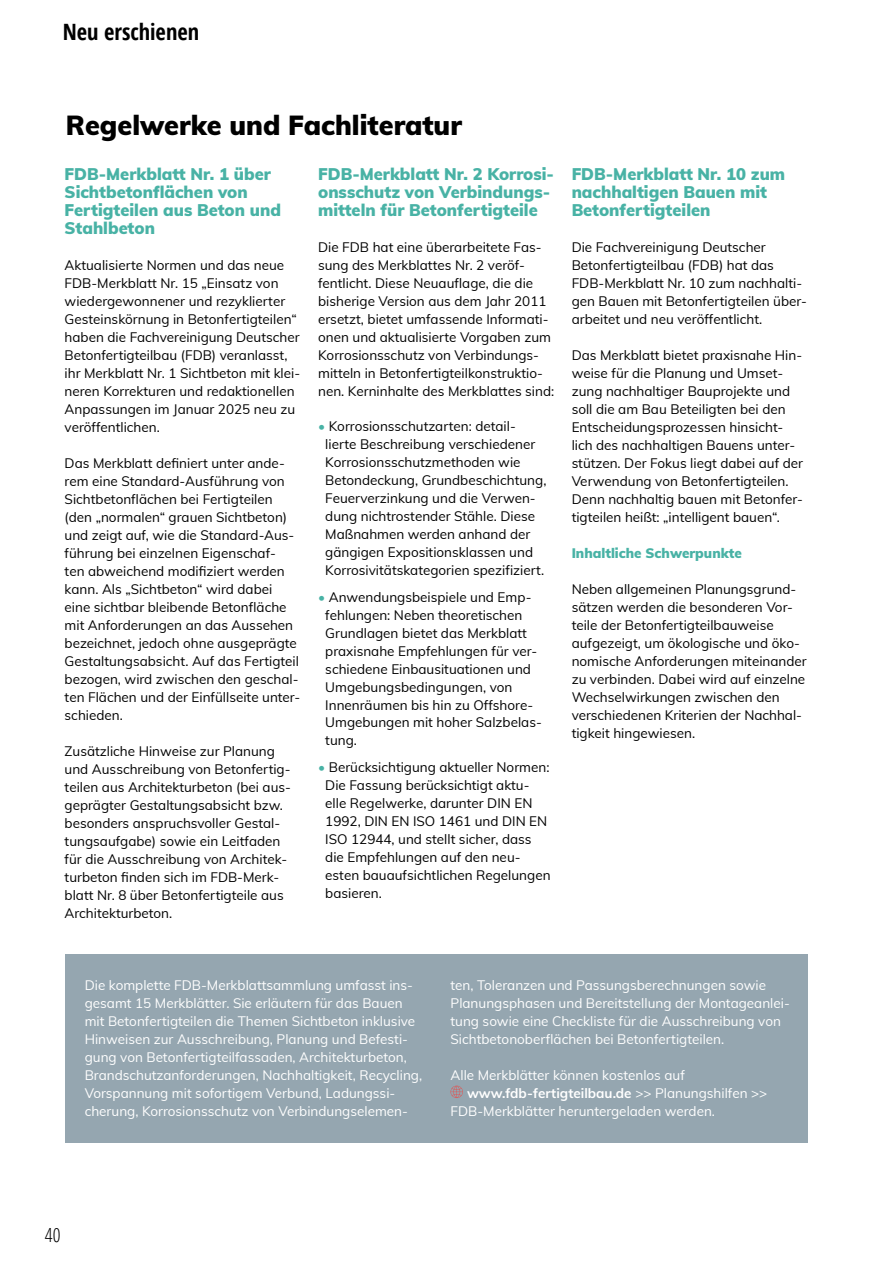
<style>
.page{position:relative;width:893px;height:1263px;background:#fff}
.page>*{position:absolute;margin:0;border:0;box-sizing:border-box;transform-origin:0 0}
.t1{font:900 27px "Muli";color:#000}
.t2{font:700 condensed 22.5px "Open Sans";color:#000}
.t3{font:300 condensed 19.5px "Open Sans";color:#000}
.t4{font:900 16.5px/18px "Muli";color:#48b2a5}
.t5{font:13.5px/18px "Muli";color:#000}
.t6{font:13.5px/18px "Muli";color:#fff}
.t7{font:700 13.5px "Muli";color:#fff}
.t8{font:900 13.5px "Muli";color:#48b2a5}
.s1{font-weight:900;color:#48b2a5}
.s2{font-weight:400}
</style>
<div class="page">
<div style="left:66px;top:954px;width:742px;height:189px;background:#95a6b0"></div>
<svg style="left:451px;top:1086px;width:12px;height:12px"></svg>
<h2 class="t2" style="left:63px;top:16px;width:138px">Neu erschienen</h2>
<h1 class="t1" style="left:66px;top:105px;width:398px">Regelwerke und Fachliteratur</h1>
<p class="t4" style="left:65px;top:164px;width:218px">FDB-Merkblatt Nr. 1 über<br>Sichtbetonflächen von<br>Fertigteilen aus Beton und<br>Stahlbeton</p>
<p class="t5" style="left:65px;top:255px;width:237px">Aktualisierte Normen und das neue FDB-Merkblatt Nr. 15 „Einsatz von wiedergewonnener und rezyklierter Gesteinskörnung in Betonfertigteilen“ haben die Fachvereinigung Deutscher Betonfertigteilbau (FDB) veranlasst, ihr Merkblatt Nr. 1 Sichtbeton mit klei&shy;neren Korrekturen und redaktionellen Anpassungen im Januar 2025 neu zu veröffentlichen.</p>
<p class="t5" style="left:65px;top:453px;width:237px">Das Merkblatt definiert unter ande&shy;rem eine Standard-Ausführung von Sichtbetonflächen bei Fertigteilen (den „normalen“ grauen Sichtbeton) und zeigt auf, wie die Standard-Aus&shy;führung bei einzelnen Eigenschaf-<br>ten abweichend modifiziert werden kann. Als „Sichtbeton“ wird dabei eine sichtbar bleibende Betonfläche mit Anforderungen an das Aussehen bezeichnet, jedoch ohne ausgeprägte Gestaltungsabsicht. Auf das Fertigteil bezogen, wird zwischen den geschal&shy;ten Flächen und der Einfüllseite unter&shy;schieden.</p>
<p class="t5" style="left:65px;top:741px;width:228px">Zusätzliche Hinweise zur Planung und Ausschreibung von Betonfertig&shy;teilen aus Architekturbeton (bei aus&shy;geprägter Gestaltungsabsicht bzw. besonders anspruchsvoller Gestal&shy;tungsaufgabe) sowie ein Leitfaden für die Ausschreibung von Architek&shy;turbeton finden sich im FDB-Merk&shy;blatt Nr. 8 über Betonfertigteile aus Architekturbeton.</p>
<p class="t4" style="left:318px;top:164px;width:237px">FDB-Merkblatt Nr. 2 Korrosi&shy;onsschutz von Verbindungs&shy;mitteln für Betonfertigteile</p>
<p class="t5" style="left:318px;top:237px;width:238px">Die FDB hat eine überarbeitete Fas&shy;sung des Merkblattes Nr. 2 veröf&shy;fentlicht. Diese Neuauflage, die die bisherige Version aus dem Jahr 2011 ersetzt, bietet umfassende Informati&shy;onen und aktualisierte Vorgaben zum Korrosionsschutz von Verbindungs&shy;mitteln in Betonfertigteilkonstruktio&shy;nen. Kerninhalte des Merkblattes sind:</p>
<p class="t5" style="left:325px;top:416px;width:223px;text-indent:-7px"><span class="s1">•</span> Korrosionsschutzarten: detail&shy;lierte Beschreibung verschiedener Korrosionsschutzmethoden wie Betondeckung, Grundbeschichtung, Feuerverzinkung und die Verwen&shy;dung nichtrostender Stähle. Diese Maßnahmen werden anhand der gängigen Expositionsklassen und Korrosivitätskategorien spezifiziert.</p>
<p class="t5" style="left:325px;top:587px;width:218px;text-indent:-7px"><span class="s1">•</span> Anwendungsbeispiele und Emp&shy;fehlungen: Neben theoretischen<br>Grundlagen bietet das Merkblatt praxisnahe Empfehlungen für ver&shy;schiedene Einbausituationen und<br>Umgebungsbedingungen, von<br>Innenräumen bis hin zu Offshore-<br>Umgebungen mit hoher Salzbelas&shy;tung.</p>
<p class="t5" style="left:325px;top:757px;width:227px;text-indent:-7px"><span class="s1">•</span> Berücksichtigung aktueller Normen:<br>Die Fassung berücksichtigt aktu&shy;elle Regelwerke, darunter DIN EN<br>1992, DIN EN ISO 1461 und DIN EN<br>ISO 12944, und stellt sicher, dass die Empfehlungen auf den neu&shy;esten bauaufsichtlichen Regelungen basieren.</p>
<p class="t4" style="left:572px;top:164px;width:215px">FDB-Merkblatt Nr. 10 zum nachhaltigen Bauen mit<br>Betonfertigteilen</p>
<p class="t5" style="left:572px;top:237px;width:237px">Die Fachvereinigung Deutscher Betonfertigteilbau (FDB) hat das FDB-Merkblatt Nr. 10 zum nachhalti&shy;gen Bauen mit Betonfertigteilen über&shy;arbeitet und neu veröffentlicht.</p>
<p class="t5" style="left:572px;top:345px;width:233px">Das Merkblatt bietet praxisnahe Hin&shy;weise für die Planung und Umset&shy;zung nachhaltiger Bauprojekte und soll die am Bau Beteiligten bei den Entscheidungsprozessen hinsicht&shy;lich des nachhaltigen Bauens unter&shy;stützen. Der Fokus liegt dabei auf der Verwendung von Betonfertigteilen.<br>Denn nachhaltig bauen mit Betonfer&shy;tigteilen heißt: „intelligent bauen“.</p>
<p class="t8" style="left:572px;top:543px;width:172px">Inhaltliche Schwerpunkte</p>
<p class="t5" style="left:572px;top:579px;width:237px">Neben allgemeinen Planungsgrund&shy;sätzen werden die besonderen Vor&shy;teile der Betonfertigteilbauweise aufgezeigt, um ökologische und öko&shy;nomische Anforderungen miteinander zu verbinden. Dabei wird auf einzelne Wechselwirkungen zwischen den verschiedenen Kriterien der Nachhal&shy;tigkeit hingewiesen.</p>
<p class="t6" style="left:85px;top:975px;width:339px">Die komplette FDB-Merkblattsammlung umfasst ins&shy;gesamt 15 Merkblätter. Sie erläutern für das Bauen mit Betonfertigteilen die Themen Sichtbeton inklusive Hinweisen zur Ausschreibung, Planung und Befesti&shy;gung von Betonfertigteilfassaden, Architekturbeton, Brandschutzanforderungen, Nachhaltigkeit, Recycling, Vorspannung mit sofortigem Verbund, Ladungssi&shy;cherung, Korrosionsschutz von Verbindungselemen-</p>
<p class="t6" style="left:451px;top:975px;width:341px">ten, Toleranzen und Passungsberechnungen sowie Planungsphasen und Bereitstellung der Montageanlei&shy;tung sowie eine Checkliste für die Ausschreibung von Sichtbetonoberflächen bei Betonfertigteilen.</p>
<p class="t6" style="left:451px;top:1065px;width:236px">Alle Merkblätter können kostenlos auf</p>
<p class="t7" style="left:467px;top:1083px;width:302px">www.fdb-fertigteilbau.de <span class="s2">&gt;&gt; Planungshilfen &gt;&gt;</span></p>
<p class="t6" style="left:451px;top:1101px;width:266px">FDB-Merkblätter heruntergeladen werden.</p>
<h3 class="t3" style="left:45px;top:1221px;width:17px">40</h3>
</div>
